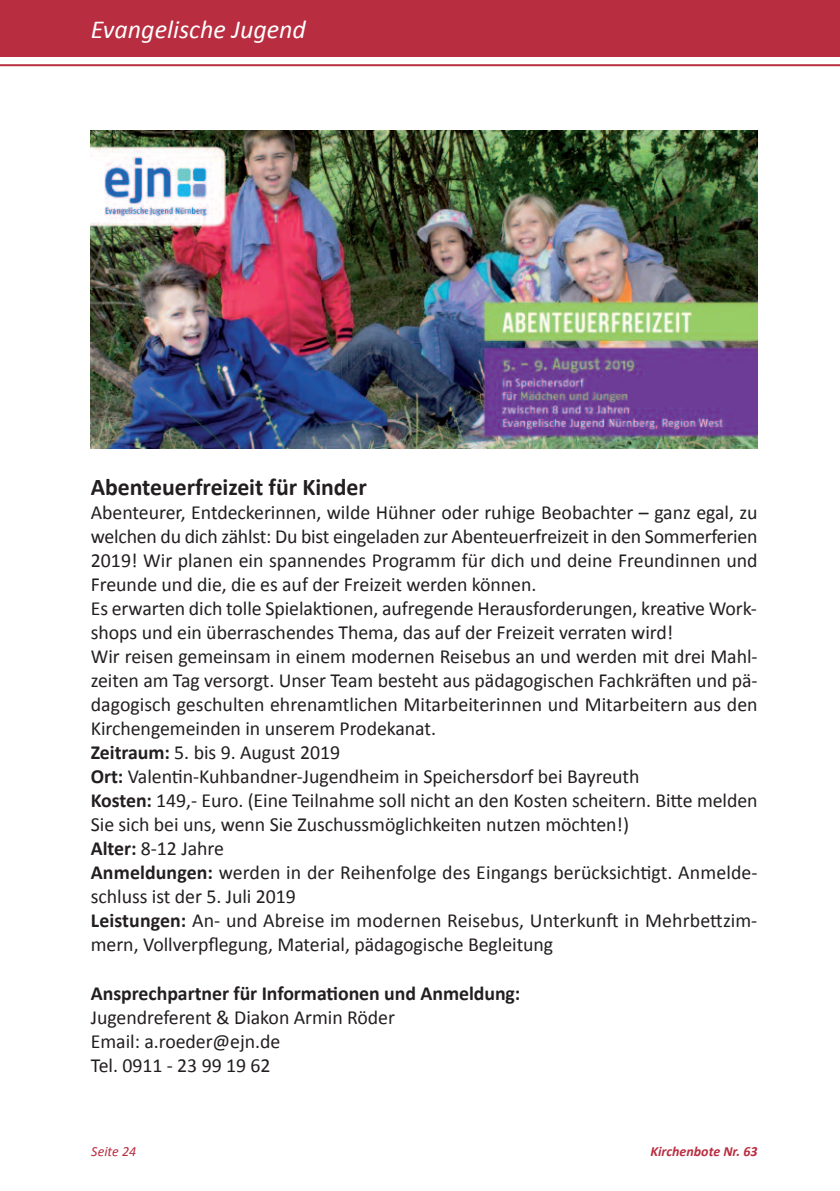
<style>
.page{position:relative;width:840px;height:1191px;background:#fff}
.page>*{position:absolute;margin:0;border:0;box-sizing:border-box;transform-origin:0 0}
.t1{font:italic 26px "Calibri";color:#fff}
.t2{font:700 24px "Calibri";letter-spacing:-.005em;color:#231f20}
.t3{font:20px/24px "Calibri";color:#231f20}
.t4{font:700 20px "Calibri";letter-spacing:-.005em;color:#231f20}
.t5{font:italic 700 14px "Calibri";color:#b82d40}
.t6{font:italic 14px "Calibri";color:#b82d40}
.s1{font-weight:700}
</style>
<div class="page">
<div style="left:0;top:0;width:839px;height:57px;background:#b82d40"></div>
<hr style="left:0;top:64px;width:839px;height:2px;background:#b82d40">
<img style="left:91px;top:130px;width:666px;height:318px">
<h1 class="t1" style="left:91px;top:13px;width:216px">Evangelische Jugend</h1>
<p class="t2" style="left:91px;top:472px;width:277px">Abenteuerfreizeit für Kinder</p>
<p class="t3" style="left:91px;top:500px;width:668px">Abenteurer, Entdeckerinnen, wilde Hühner oder ruhige Beobachter – ganz egal, zu welchen du dich zählst: Du bist eingeladen zur Abenteuerfreizeit in den Sommerferien 2019! Wir planen ein spannendes Programm für dich und deine Freundinnen und Freunde und die, die es auf der Freizeit werden können.<br>Es erwarten dich tolle Spielaktionen, aufregende Herausforderungen, kreative Work&shy;shops und ein überraschendes Thema, das auf der Freizeit verraten wird!<br>Wir reisen gemeinsam in einem modernen Reisebus an und werden mit drei Mahl&shy;zeiten am Tag versorgt. Unser Team besteht aus pädagogischen Fachkräften und pä&shy;dagogisch geschulten ehrenamtlichen Mitarbeiterinnen und Mitarbeitern aus den Kirchengemeinden in unserem Prodekanat.<br><span class="s1">Zeitraum:</span> 5. bis 9. August 2019<br><span class="s1">Ort:</span> Valentin-Kuhbandner-Jugendheim in Speichersdorf bei Bayreuth<br><span class="s1">Kosten:</span> 149,- Euro. (Eine Teilnahme soll nicht an den Kosten scheitern. Bitte melden Sie sich bei uns, wenn Sie Zuschussmöglichkeiten nutzen möchten!)<br><span class="s1">Alter:</span> 8-12 Jahre<br><span class="s1">Anmeldungen:</span> werden in der Reihenfolge des Eingangs berücksichtigt. Anmelde&shy;schluss ist der 5. Juli 2019<br><span class="s1">Leistungen:</span> An- und Abreise im modernen Reisebus, Unterkunft in Mehrbettzim&shy;mern, Vollverpflegung, Material, pädagogische Begleitung</p>
<p class="t4" style="left:91px;top:980px;width:431px">Ansprechpartner für Informationen und Anmeldung:</p>
<p class="t3" style="left:91px;top:1004px;width:305px">Jugendreferent &amp; Diakon Armin Röder<br>Email: a.roeder@ejn.de<br>Tel. 0911 - 23 99 19 62</p>
<p class="t6" style="left:91px;top:1143px;width:47px">Seite 24</p>
<p class="t5" style="left:650px;top:1143px;width:109px">Kirchenbote Nr. 63</p>
</div>
